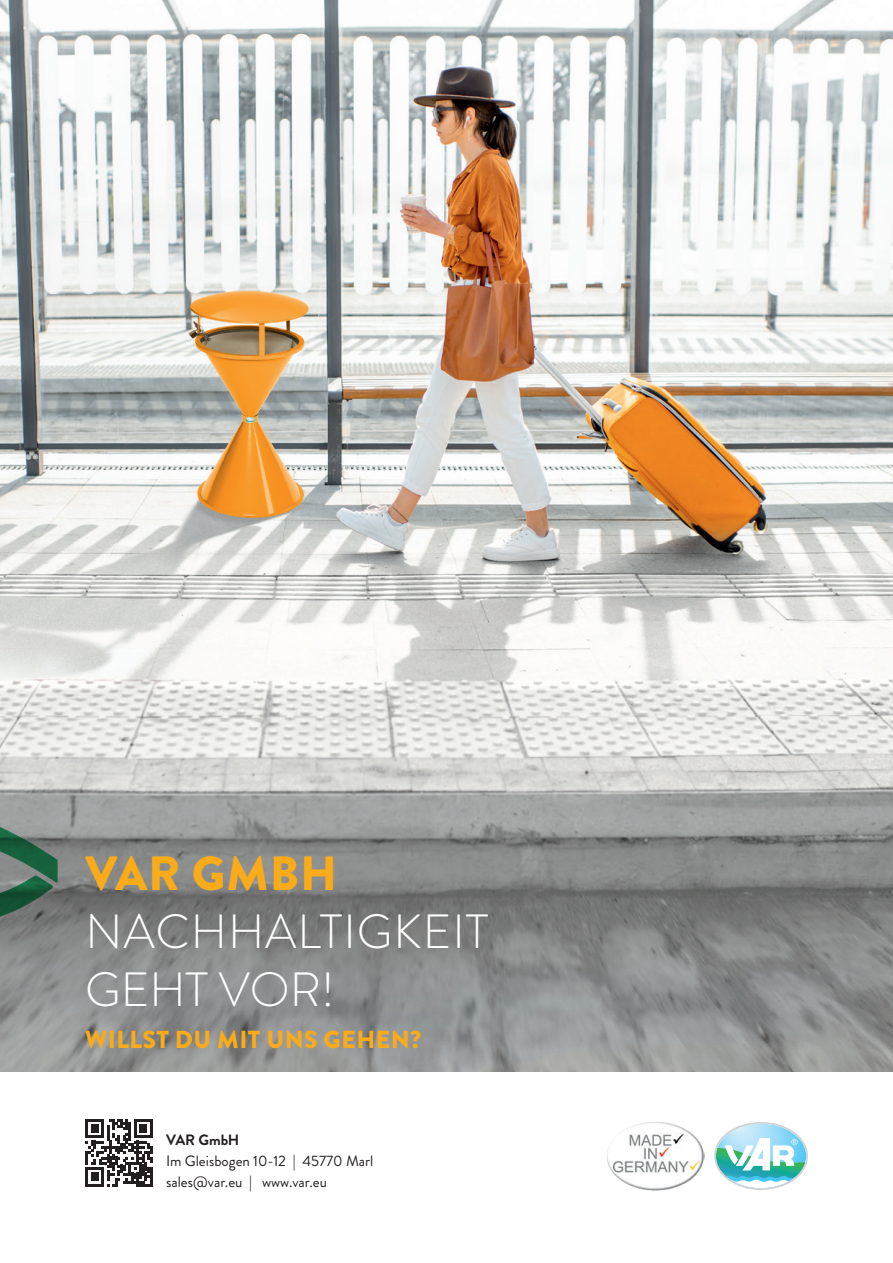
<style>
.page{position:relative;width:893px;height:1263px;background:#fff}
.page>*{position:absolute;margin:0;border:0;box-sizing:border-box;transform-origin:0 0}
.t1{font:300 48px/57.6px "Brandon Grotesque";letter-spacing:.02em;color:#fff}
.t2{font:900 48px "Brandon Grotesque";letter-spacing:.02em;color:#faab1a}
.t3{font:900 24.6px "Brandon Grotesque";letter-spacing:.02em;color:#faab1a}
.t4{font:15px/21px "Brandon Grotesque";color:#231f20}
.t5{font:700 15px "Brandon Grotesque";letter-spacing:-.01em;color:#231f20}
</style>
<div class="page">
<img style="left:0;top:0;width:893px;height:1072px">
<svg style="left:85px;top:1119px;width:67px;height:67px"></svg>
<svg style="left:0;top:821px;width:58px;height:100px;background:#557364"></svg>
<img style="left:607px;top:1122px;width:97px;height:69px">
<svg style="left:714px;top:1122px;width:94px;height:68px"></svg>
<h1 class="t2" style="left:85px;top:840px;width:253px">VAR GMBH</h1>
<h1 class="t1" style="left:85px;top:903px;width:405px">NACHHALTIGKEIT<br>GEHT VOR!</h1>
<h2 class="t3" style="left:85px;top:1022px;width:337px">WILLST DU MIT UNS GEHEN?</h2>
<p class="t5" style="left:166px;top:1129px;width:75px">VAR GmbH</p>
<p class="t4" style="left:166px;top:1150px;width:209px">Im Gleisbogen 10-12 | 45770 Marl sales@var.eu | www.var.eu</p>
</div>
